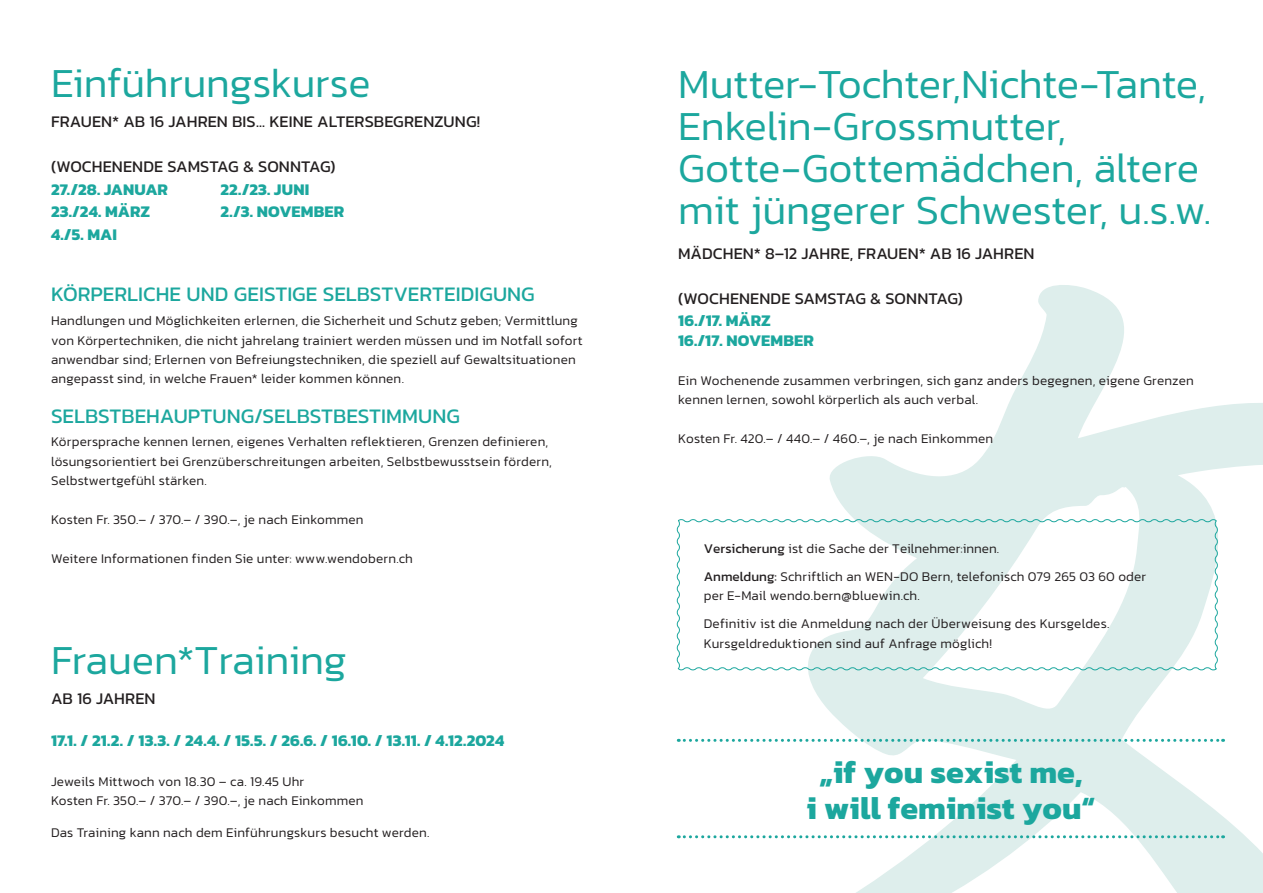
<style>
.page{position:relative;width:1263px;height:893px;background:#fff}
.page>*{position:absolute;margin:0;border:0;box-sizing:border-box;transform-origin:0 0}
.t1{font:300 42px/42px "Kanit";letter-spacing:-.005em;color:#1ca79e}
.t2{font:700 32.25px/36px "Kanit";color:#1ca79e;text-align:center}
.t3{font:21px "Kanit";color:#1ca79e}
.t4{font:16.5px "Kanit";color:#231f20}
.t5{font:700 16.5px/19.5px "Kanit";letter-spacing:.005em;color:#1ca79e}
.t6{font:300 13.5px/19.5px "Kanit";letter-spacing:.015em;color:#231f20}
.s1{font-weight:400}
</style>
<div class="page">
<svg style="left:763px;top:285px;width:500px;height:608px"></svg>
<svg style="left:678px;top:739px;width:545px;height:3px"></svg>
<svg style="left:678px;top:835px;width:545px;height:3px"></svg>
<svg style="left:676px;top:518px;width:543px;height:153px"></svg>
<h1 class="t1" style="left:51px;top:62px;width:321px">Einführungskurse</h1>
<p class="t4" style="left:51px;top:110px;width:431px">FRAUEN* AB 16 JAHREN BIS... KEINE ALTERSBEGRENZUNG!</p>
<p class="t4" style="left:51px;top:155px;width:286px">(WOCHENENDE SAMSTAG &amp; SONNTAG)</p>
<p class="t5" style="left:51px;top:179px;width:118px">27./28. JANUAR</p>
<p class="t5" style="left:221px;top:179px;width:90px">22./23. JUNI</p>
<p class="t5" style="left:51px;top:201px;width:101px">23./24. MÄRZ</p>
<p class="t5" style="left:221px;top:201px;width:125px">2./3. NOVEMBER</p>
<p class="t5" style="left:51px;top:224px;width:67px">4./5. MAI</p>
<h3 class="t3" style="left:51px;top:279px;width:485px">KÖRPERLICHE UND GEISTIGE SELBSTVERTEIDIGUNG</h3>
<p class="t6" style="left:51px;top:311px;width:533px">Handlungen und Möglichkeiten erlernen, die Sicherheit und Schutz geben; Vermittlung von Körpertechniken, die nicht jahrelang trainiert werden müssen und im Notfall sofort anwendbar sind; Erlernen von Befreiungstechniken, die speziell auf Gewaltsituationen angepasst sind, in welche Frauen* leider kommen können.</p>
<h3 class="t3" style="left:51px;top:400px;width:410px">SELBSTBEHAUPTUNG/SELBSTBESTIMMUNG</h3>
<p class="t6" style="left:51px;top:432px;width:502px">Körpersprache kennen lernen, eigenes Verhalten reflektieren, Grenzen definieren, lösungsorientiert bei Grenzüberschreitungen arbeiten, Selbstbewusstsein fördern,<br>Selbstwertgefühl stärken.</p>
<p class="t6" style="left:51px;top:510px;width:314px">Kosten Fr. 350.– / 370.– / 390.–, je nach Einkommen</p>
<p class="t6" style="left:51px;top:549px;width:363px">Weitere Informationen finden Sie unter: www.wendobern.ch</p>
<h1 class="t1" style="left:51px;top:639px;width:297px">Frauen*Training</h1>
<p class="t4" style="left:51px;top:687px;width:106px">AB 16 JAHREN</p>
<p class="t5" style="left:51px;top:731px;width:455px">17.1. / 21.2. / 13.3. / 24.4. / 15.5. / 26.6. / 16.10. / 13.11. / 4.12.2024</p>
<p class="t6" style="left:51px;top:771px;width:314px">Jeweils Mittwoch von 18.30 – ca. 19.45 Uhr<br>Kosten Fr. 350.– / 370.– / 390.–, je nach Einkommen</p>
<p class="t6" style="left:51px;top:823px;width:380px">Das Training kann nach dem Einführungskurs besucht werden.</p>
<h1 class="t1" style="left:678px;top:63px;width:534px">Mutter-Tochter,Nichte-Tante,<br>Enkelin-Grossmutter,<br>Gotte-Gottemädchen, ältere mit jüngerer Schwester, u.s.w.</h1>
<p class="t4" style="left:678px;top:241px;width:358px">MÄDCHEN* 8–12 JAHRE, FRAUEN* AB 16 JAHREN</p>
<p class="t4" style="left:678px;top:286px;width:286px">(WOCHENENDE SAMSTAG &amp; SONNTAG)</p>
<p class="t5" style="left:678px;top:310px;width:137px">16./17. MÄRZ<br>16./17. NOVEMBER</p>
<p class="t6" style="left:678px;top:370px;width:517px">Ein Wochenende zusammen verbringen, sich ganz anders begegnen, eigene Grenzen kennen lernen, sowohl körperlich als auch verbal.</p>
<p class="t6" style="left:678px;top:429px;width:316px">Kosten Fr. 420.– / 440.– / 460.–, je nach Einkommen</p>
<p class="t6" style="left:704px;top:534px;width:444px;line-height:28px"><span class="s1">Versicherung</span> ist die Sache der Teilnehmer:innen.<br><span class="s1">Anmeldung:</span> Schriftlich an WEN-DO Bern, telefonisch 079 265 03 60 oder</p>
<p class="t6" style="left:704px;top:582px;width:407px;line-height:28px">per E-Mail wendo.bern@bluewin.ch.<br>Definitiv ist die Anmeldung nach der Überweisung des Kursgeldes.</p>
<p class="t6" style="left:704px;top:633px;width:290px">Kursgeldreduktionen sind auf Anfrage möglich!</p>
<h2 class="t2" style="left:806px;top:753px;width:290px">„if you sexist me,<br>i will feminist you“</h2>
</div>
